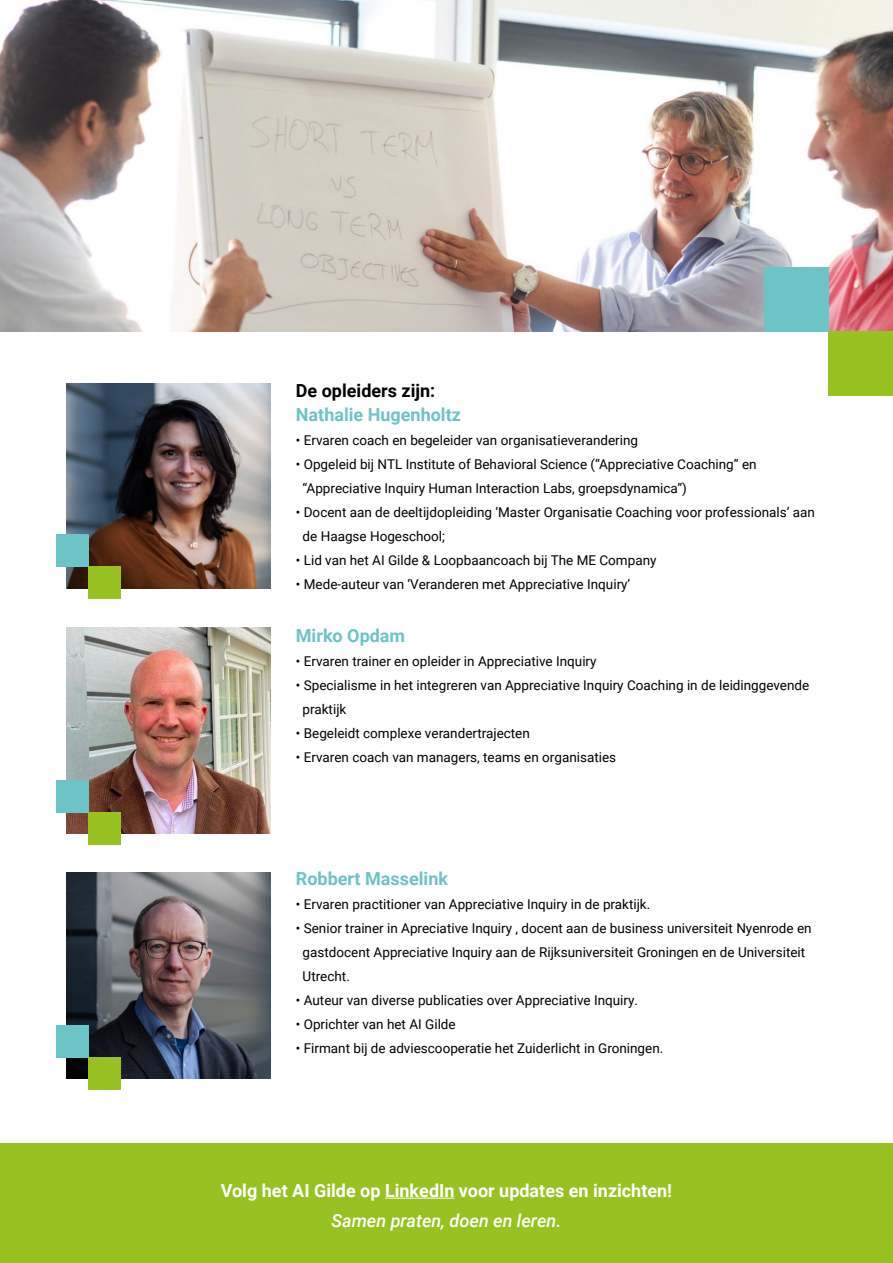
<style>
.page{position:relative;width:893px;height:1263px;background:#fff}
.page>*{position:absolute;margin:0;border:0;box-sizing:border-box;transform-origin:0 0}
.t1{font:700 18px "Roboto";color:#fff}
.t2{font:700 18px "Roboto";color:#6dc4c6}
.t3{font:italic 500 18px "Roboto";color:#fff}
.t4{font:700 18px "Roboto";color:#000}
.t5{font:13.5px/24px "Roboto";color:#000}
</style>
<div class="page">
<img style="left:0;top:0;width:893px;height:331px">
<img style="left:67px;top:384px;width:204px;height:205px">
<img style="left:67px;top:628px;width:204px;height:205px">
<img style="left:67px;top:873px;width:204px;height:205px">
<div style="left:765px;top:267px;width:64px;height:64px;background:#6dc4c6"></div>
<div style="left:829px;top:331px;width:64px;height:64px;background:#98c222"></div>
<div style="left:0;top:1144px;width:893px;height:119px;background:#98c222"></div>
<hr style="left:385px;top:1198px;width:69px;height:1px;background:#fff">
<div style="left:56px;top:535px;width:32px;height:32px;background:#6dc4c6"></div>
<div style="left:88px;top:567px;width:32px;height:32px;background:#98c222"></div>
<div style="left:56px;top:781px;width:32px;height:32px;background:#6dc4c6"></div>
<div style="left:88px;top:813px;width:32px;height:32px;background:#98c222"></div>
<div style="left:56px;top:1025px;width:32px;height:32px;background:#6dc4c6"></div>
<div style="left:88px;top:1057px;width:32px;height:32px;background:#98c222"></div>
<h1 class="t4" style="left:296px;top:378px;width:141px">De opleiders zijn:</h1>
<h1 class="t2" style="left:296px;top:402px;width:167px">Nathalie Hugenholtz</h1>
<p class="t5" style="left:296px;top:428px;width:344px">• Ervaren coach en begeleider van organisatieverandering</p>
<p class="t5" style="left:303px;top:452px;width:456px;text-indent:-7px">• Opgeleid bij NTL Institute of Behavioral Science (“Appreciative Coaching” en “Appreciative Inquiry Human Interaction Labs, groepsdynamica”)</p>
<p class="t5" style="left:303px;top:500px;width:514px;text-indent:-7px">• Docent aan de deeltijdopleiding ‘Master Organisatie Coaching voor professionals’ aan de Haagse Hogeschool;</p>
<p class="t5" style="left:296px;top:548px;width:362px">• Lid van het AI Gilde &amp; Loopbaancoach bij The ME Company</p>
<p class="t5" style="left:296px;top:572px;width:336px">• Mede-auteur van ‘Veranderen met Appreciative Inquiry’</p>
<h1 class="t2" style="left:296px;top:623px;width:111px">Mirko Opdam</h1>
<p class="t5" style="left:296px;top:648px;width:302px">• Ervaren trainer en opleider in Appreciative Inquiry</p>
<p class="t5" style="left:303px;top:672px;width:508px;text-indent:-7px">• Specialisme in het integreren van Appreciative Inquiry Coaching in de leidinggevende praktijk</p>
<p class="t5" style="left:296px;top:720px;width:236px">• Begeleidt complexe verandertrajecten</p>
<p class="t5" style="left:296px;top:744px;width:322px">• Ervaren coach van managers, teams en organisaties</p>
<h1 class="t2" style="left:296px;top:866px;width:154px">Robbert Masselink</h1>
<p class="t5" style="left:296px;top:892px;width:356px">• Ervaren practitioner van Appreciative Inquiry in de praktijk.</p>
<p class="t5" style="left:303px;top:916px;width:511px;text-indent:-7px">• Senior trainer in Apreciative Inquiry , docent aan de business universiteit Nyenrode en gastdocent Appreciative Inquiry aan de Rijksuniversiteit Groningen en de Universiteit<br>Utrecht.</p>
<p class="t5" style="left:296px;top:988px;width:344px">• Auteur van diverse publicaties over Appreciative Inquiry.</p>
<p class="t5" style="left:296px;top:1012px;width:161px">• Oprichter van het AI Gilde</p>
<p class="t5" style="left:296px;top:1036px;width:369px">• Firmant bij de adviescooperatie het Zuiderlicht in Groningen.</p>
<h1 class="t1" style="left:221px;top:1178px;width:453px">Volg het AI Gilde op LinkedIn voor updates en inzichten!</h1>
<h1 class="t3" style="left:332px;top:1208px;width:231px">Samen praten, doen en leren.</h1>
</div>
